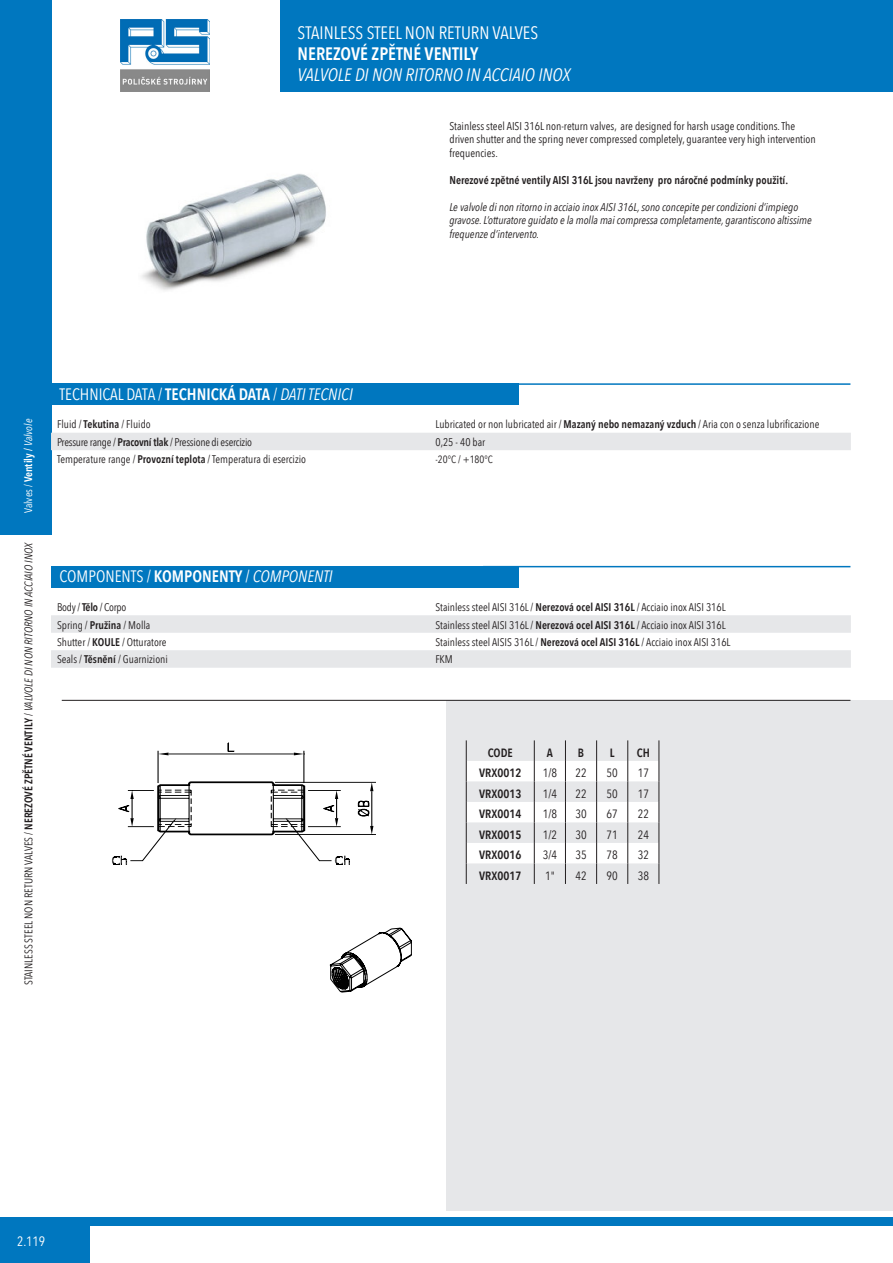
<style>
.page{position:relative;width:893px;height:1263px;background:#fff}
.page>*{position:absolute;margin:0;border:0;box-sizing:border-box;transform-origin:0 0}
.t1{font:italic 18px/21px "Avenir Next Condensed";color:#fff}
.t2{font:16.5px "Avenir Next Condensed";color:#fff}
.t3{font:13.5px "Avenir Next Condensed";color:#fff}
.t4{font:12px "Avenir Next Condensed";color:#231f20}
.t5{font:600 12px "Avenir Next Condensed";color:#231f20}
.t6{font:italic 11.25px/13.5px "Avenir Next Condensed";color:#231f20}
.t7{font:11.25px/13.5px "Avenir Next Condensed";color:#231f20}
.t8{font:600 11.25px "Avenir Next Condensed";color:#231f20}
.t9{font:11.1px "Avenir Next Condensed";color:#231f20}
.t10{font:italic 11.1px "Avenir Next Condensed";letter-spacing:-.005em;color:#231f20}
.t11{font:11.1px "Avenir Next Condensed";letter-spacing:-.02em;color:#231f20}
.t12{font:600 10.95px "Avenir Next Condensed";color:#fff}
.t13{font:10.5px "Avenir Next Condensed";color:#231f20}
.s1{font-style:normal}
.s2{font-weight:600;font-style:normal}
.s3{font-weight:400}
.s4{font-weight:400;font-style:italic}
.s5{font-weight:600}
.s6{font-style:italic}
</style>
<div class="page">
<div style="left:0;top:0;width:51px;height:534px;background:#0077bf"></div>
<div style="left:0;top:1226px;width:89px;height:37px;background:#0077bf"></div>
<div style="left:0;top:1217px;width:893px;height:9px;background:#0077bf"></div>
<div style="left:281px;top:0;width:612px;height:92px;background:#0077bf"></div>
<img style="left:120px;top:19px;width:90px;height:73px">
<div style="left:447px;top:700px;width:446px;height:510px;background:#e6e7e9"></div>
<div style="left:51px;top:383px;width:468px;height:22px;background:#0077bf"></div>
<div style="left:51px;top:566px;width:468px;height:21px;background:#0077bf"></div>
<div style="left:51px;top:433px;width:800px;height:17px;background:#e6e7e9"></div>
<svg style="left:51px;top:615px;width:800px;height:53px"></svg>
<hr style="left:483px;top:383px;width:367px;height:2px;background:#0077bf">
<hr style="left:483px;top:566px;width:367px;height:1px;background:#0077bf">
<hr style="left:62px;top:700px;width:788px;height:1px;background:#231f20">
<svg style="left:466px;top:740px;width:194px;height:144px"></svg>
<svg style="left:330px;top:927px;width:82px;height:66px"></svg>
<svg style="left:112px;top:742px;width:264px;height:123px"></svg>
<img style="left:141px;top:174px;width:185px;height:117px">
<p class="t1" style="left:298px;top:22px;width:274px"><span class="s1">STAINLESS STEEL NON RETURN VALVES<br></span><span class="s2">NEREZOVÉ ZPĚTNÉ VENTILY<br></span>VALVOLE DI NON RITORNO IN ACCIAIO INOX</p>
<p class="t7" style="left:449px;top:119px;width:368px">Stainless steel AISI 316L non-return valves, are designed for harsh usage conditions. The driven shutter and the spring never compressed completely, guarantee very high intervention frequencies.</p>
<p class="t8" style="left:449px;top:170px;width:340px">Nerezové zpětné ventily AISI 316L jsou navrženy pro náročné podmínky použití.</p>
<p class="t6" style="left:449px;top:200px;width:364px">Le valvole di non ritorno in acciaio inox AISI 316L, sono concepite per condizioni d’impiego gravose. L’otturatore guidato e la molla mai compressa completamente, garantiscono altissime frequenze d’intervento.</p>
<p class="t12" style="left:19px;top:513px;width:96px;rotate:-90deg"><span class="s3">Valves /</span> Ventily / <span class="s4">Valvole</span></p>
<p class="t10" style="left:22px;top:985px;width:444px;rotate:-90deg"><span class="s1">STAINLESS STEEL NON RETURN VALVES /</span> <span class="s2">NEREZOVÉ ZPĚTNÉ VENTILY</span> <span class="s1">/</span> VALVOLE DI NON RITORNO IN ACCIAIO INOX</p>
<p class="t2" style="left:60px;top:380px;width:295px">TECHNICAL DATA / <span class="s5">TECHNICKÁ DATA</span> / <span class="s6">DATI TECNICI</span></p>
<p class="t9" style="left:57px;top:415px;width:95px">Fluid / <span class="s5">Tekutina</span> / Fluido</p>
<p class="t9" style="left:435px;top:415px;width:385px">Lubricated or non lubricated air / <span class="s5">Mazaný nebo nemazaný vzduch</span> / Aria con o senza lubrificazione</p>
<p class="t11" style="left:57px;top:433px;width:197px">Pressure range / <span class="s5">Pracovní tlak</span> / Pressione di esercizio</p>
<p class="t9" style="left:435px;top:433px;width:51px">0,25 - 40 bar</p>
<p class="t9" style="left:57px;top:450px;width:251px">Temperature range / <span class="s5">Provozní teplota</span> / Temperatura di esercizio</p>
<p class="t13" style="left:435px;top:450px;width:59px">-20°C / +180°C</p>
<p class="t2" style="left:60px;top:562px;width:275px">COMPONENTS / <span class="s5">KOMPONENTY</span> / <span class="s6">COMPONENTI</span></p>
<p class="t11" style="left:57px;top:598px;width:71px">Body / <span class="s5">Tělo</span> / Corpo</p>
<p class="t9" style="left:435px;top:598px;width:292px">Stainless steel AISI 316L / <span class="s5">Nerezová ocel AISI 316L</span> / Acciaio inox AISI 316L</p>
<p class="t9" style="left:57px;top:615px;width:95px">Spring / <span class="s5">Pružina</span> / Molla</p>
<p class="t9" style="left:435px;top:615px;width:292px">Stainless steel AISI 316L / <span class="s5">Nerezová ocel AISI 316L</span> / Acciaio inox AISI 316L</p>
<p class="t9" style="left:57px;top:633px;width:111px">Shutter / <span class="s5">KOULE</span> / Otturatore</p>
<p class="t9" style="left:435px;top:633px;width:297px">Stainless steel AISIS 316L / <span class="s5">Nerezová ocel AISI 316L</span> / Acciaio inox AISI 316L</p>
<p class="t9" style="left:57px;top:650px;width:112px">Seals / <span class="s5">Těsnění</span> / Guarnizioni</p>
<p class="t9" style="left:435px;top:650px;width:19px">FKM</p>
<p class="t5" style="left:488px;top:742px;width:26px">CODE</p>
<p class="t5" style="left:547px;top:742px;width:8px">A</p>
<p class="t5" style="left:578px;top:742px;width:8px">B</p>
<p class="t5" style="left:610px;top:742px;width:6px">L</p>
<p class="t5" style="left:637px;top:742px;width:15px">CH</p>
<p class="t5" style="left:479px;top:763px;width:44px">VRX0012</p>
<p class="t4" style="left:543px;top:763px;width:16px">1/8</p>
<p class="t4" style="left:575px;top:763px;width:13px">22</p>
<p class="t4" style="left:607px;top:763px;width:13px">50</p>
<p class="t4" style="left:638px;top:763px;width:13px">17</p>
<p class="t5" style="left:479px;top:783px;width:44px">VRX0013</p>
<p class="t4" style="left:543px;top:783px;width:16px">1/4</p>
<p class="t4" style="left:575px;top:783px;width:13px">22</p>
<p class="t4" style="left:607px;top:783px;width:13px">50</p>
<p class="t4" style="left:638px;top:783px;width:13px">17</p>
<p class="t5" style="left:479px;top:804px;width:44px">VRX0014</p>
<p class="t4" style="left:543px;top:804px;width:16px">1/8</p>
<p class="t4" style="left:575px;top:804px;width:13px">30</p>
<p class="t4" style="left:607px;top:804px;width:13px">67</p>
<p class="t4" style="left:638px;top:804px;width:13px">22</p>
<p class="t5" style="left:479px;top:824px;width:44px">VRX0015</p>
<p class="t4" style="left:543px;top:824px;width:16px">1/2</p>
<p class="t4" style="left:575px;top:824px;width:13px">30</p>
<p class="t4" style="left:607px;top:824px;width:13px">71</p>
<p class="t4" style="left:638px;top:824px;width:13px">24</p>
<p class="t5" style="left:479px;top:845px;width:44px">VRX0016</p>
<p class="t4" style="left:543px;top:845px;width:16px">3/4</p>
<p class="t4" style="left:575px;top:845px;width:13px">35</p>
<p class="t4" style="left:607px;top:845px;width:13px">78</p>
<p class="t4" style="left:638px;top:845px;width:13px">32</p>
<p class="t5" style="left:479px;top:865px;width:44px">VRX0017</p>
<p class="t4" style="left:545px;top:865px;width:11px">1"</p>
<p class="t4" style="left:575px;top:865px;width:13px">42</p>
<p class="t4" style="left:607px;top:865px;width:13px">90</p>
<p class="t4" style="left:638px;top:865px;width:13px">38</p>
<p class="t3" style="left:17px;top:1229px;width:30px">2.119</p>
</div>
